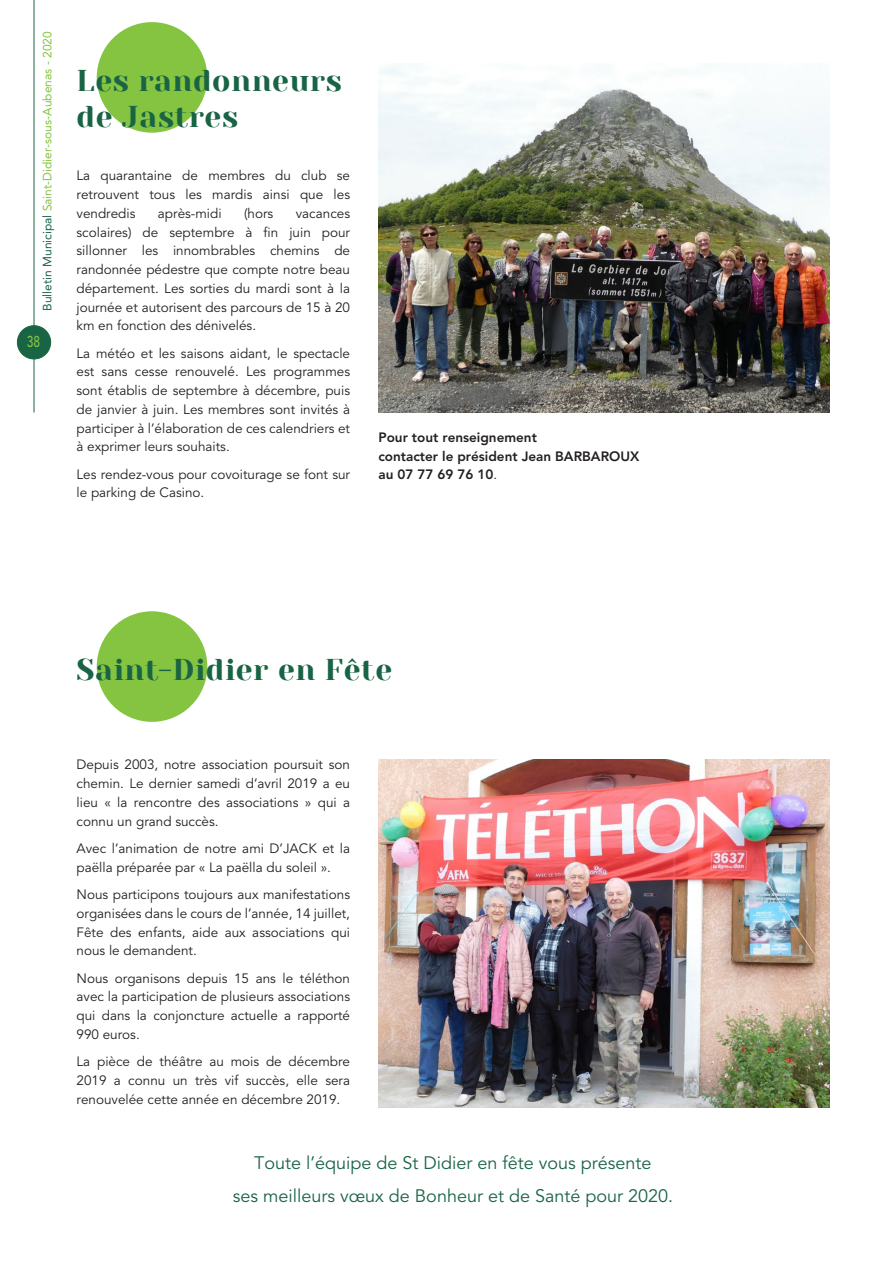
<style>
.page{position:relative;width:893px;height:1263px;background:#fff}
.page>*{position:absolute;margin:0;border:0;box-sizing:border-box;transform-origin:0 0}
.Titre_rubriques{font:30px "Yeseva One";letter-spacing:.02em;color:#196445}
.t1{font:18px "Avenir LT Std";color:#196445}
.t2{font:500 15.6px "Avenir LT Std";color:#84c440;scale:.77 1}
.t3{font:13.5px/18.8px "Avenir LT Std";color:#231f20;text-align:justify}
.t4{font:800 13.5px/18.8px "Avenir LT Std";color:#231f20}
.t5{font:12px "Avenir LT Std";color:#84c440}
.s1{color:#196445}
.s2{font-weight:400}
</style>
<div class="page">
<hr style="left:34px;top:0;width:1px;height:412px;background:#196445">
<div style="left:17px;top:326px;width:34px;height:33px;background:#196445;border-radius:50%"></div>
<div style="left:17px;top:325px;width:34px;height:34px;border:1px solid #196445;border-radius:50%"></div>
<div style="left:97px;top:22px;width:110px;height:111px;background:#84c440;border-radius:50%"></div>
<div style="left:97px;top:611px;width:110px;height:111px;background:#84c440;border-radius:50%"></div>
<img style="left:378px;top:65px;width:451px;height:347px">
<img style="left:378px;top:759px;width:451px;height:348px">
<p class="t5" style="left:40px;top:311px;width:281px;rotate:-90deg"><span class="s1">Bulletin Municipal</span> Saint-Didier-sous-Aubenas - 2020</p>
<p class="t2" style="left:27px;top:332px;width:19px">38</p>
<p class="Titre_rubriques" style="left:77px;top:63px;width:267px">Les randonneurs</p>
<p class="Titre_rubriques" style="left:77px;top:99px;width:163px">de Jastres</p>
<p class="t3" style="left:77px;top:167px;width:275px">La quarantaine de membres du club se retrouvent tous les mardis ainsi que les vendredis</p>
<p class="t3" style="left:158px;top:204px;width:65px">après-midi</p>
<p class="t3" style="left:244px;top:204px;width:31px">(hors</p>
<p class="t3" style="left:77px;top:204px;width:275px;text-indent:219px">vacances scolaires) de septembre à fin juin pour sillonner les innombrables chemins de randonnée pédestre que compte notre beau département. Les sorties du mardi sont à la journée et autorisent des parcours de 15 à 20 km en fonction des dénivelés.</p>
<p class="t3" style="left:77px;top:344px;width:275px">La météo et les saisons aidant, le spectacle est sans cesse renouvelé. Les programmes sont établis de septembre à décembre, puis de janvier à juin. Les membres sont invités à participer à l’élaboration de ces calendriers et à exprimer leurs souhaits.</p>
<p class="t3" style="left:77px;top:465px;width:275px">Les rendez-vous pour covoiturage se font sur le parking de Casino.</p>
<p class="t4" style="left:378px;top:428px;width:160px">Pour tout renseignement</p>
<p class="t4" style="left:378px;top:447px;width:262px">contacter le président Jean BARBAROUX au 07 77 69 76 10<span class="s2">.</span></p>
<p class="Titre_rubriques" style="left:77px;top:652px;width:317px">Saint-Didier en Fête</p>
<p class="t3" style="left:77px;top:756px;width:275px">Depuis 2003, notre association poursuit son chemin. Le dernier samedi d’avril 2019 a eu lieu « la rencontre des associations » qui a connu un grand succès.</p>
<p class="t3" style="left:77px;top:839px;width:275px">Avec l’animation de notre ami D’JACK et la paëlla préparée par « La paëlla du soleil ».</p>
<p class="t3" style="left:77px;top:885px;width:275px">Nous participons toujours aux manifestations organisées dans le cours de l’année, 14 juillet, Fête des enfants, aide aux associations qui nous le demandent.</p>
<p class="t3" style="left:77px;top:969px;width:275px">Nous organisons depuis 15 ans le téléthon avec la participation de plusieurs associations qui dans la conjoncture actuelle a rapporté 990 euros.</p>
<p class="t3" style="left:77px;top:1052px;width:275px">La pièce de théâtre au mois de décembre 2019 a connu un très vif succès, elle sera renouvelée cette année en décembre 2019.</p>
<p class="t1" style="left:254px;top:1152px;width:399px">Toute l’équipe de St Didier en fête vous présente</p>
<p class="t1" style="left:233px;top:1185px;width:442px">ses meilleurs vœux de Bonheur et de Santé pour 2020.</p>
</div>
